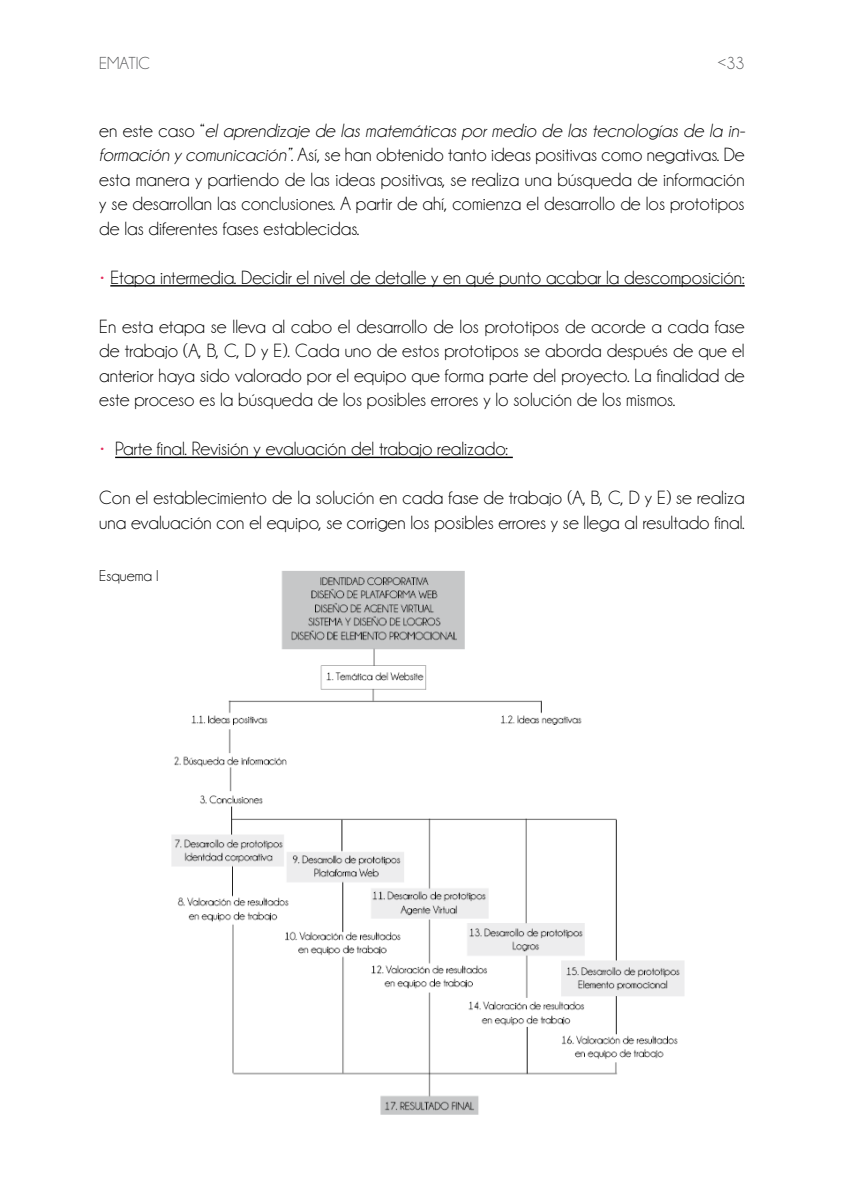
<style>
.page{position:relative;width:844px;height:1191px;background:#fff}
.page>*{position:absolute;margin:0;border:0;box-sizing:border-box;transform-origin:0 0}
.t1{font:19.25px/24.5px "Champagne&Limousines";color:#000;text-align:justify}
.t2{font:17.5px "Champagne&Limousines";color:#57585a}
.t3{font:15.75px "Champagne&Limousines";color:#000}
.s1{font-style:italic}
.s2{color:#e52e5f}
</style>
<div class="page">
<hr style="left:110px;top:285px;width:634px;height:1px;background:#000">
<hr style="left:115px;top:457px;width:397px;height:1px;background:#000">
<img style="left:171px;top:571px;width:513px;height:544px">
<p class="t2" style="left:99px;top:54px;width:52px">EMATIC</p>
<p class="t2" style="left:717px;top:54px;width:29px">&lt;33</p>
<p class="t1" style="left:99px;top:118px;width:647px">en este caso “<span class="s1">el aprendizaje de las matemáticas por medio de las tecnologías de la in&shy;formación y comunicación”.</span> Así, se han obtenido tanto ideas positivas como negativas. De esta manera y partiendo de las ideas positivas, se realiza una búsqueda de información y se desarrollan las conclusiones. A partir de ahí, comienza el desarrollo de los prototipos de las diferentes fases establecidas.</p>
<p class="t1" style="left:99px;top:265px;width:646px"><span class="s2">•</span> Etapa intermedia. Decidir el nivel de detalle y en qué punto acabar la descomposición:</p>
<p class="t1" style="left:99px;top:314px;width:646px">En esta etapa se lleva al cabo el desarrollo de los prototipos de acorde a cada fase de trabajo (A, B, C, D y E). Cada uno de estos prototipos se aborda después de que el anterior haya sido valorado por el equipo que forma parte del proyecto. La finalidad de este proceso es la búsqueda de los posibles errores y lo solución de los mismos.</p>
<p class="t1" style="left:99px;top:437px;width:410px"><span class="s2">•</span> Parte final. Revisión y evaluación del trabajo realizado:</p>
<p class="t1" style="left:99px;top:486px;width:646px">Con el establecimiento de la solución en cada fase de trabajo (A, B, C, D y E) se realiza una evaluación con el equipo, se corrigen los posibles errores y se llega al resultado final.</p>
<p class="t3" style="left:99px;top:568px;width:61px">Esquema I</p>
</div>
